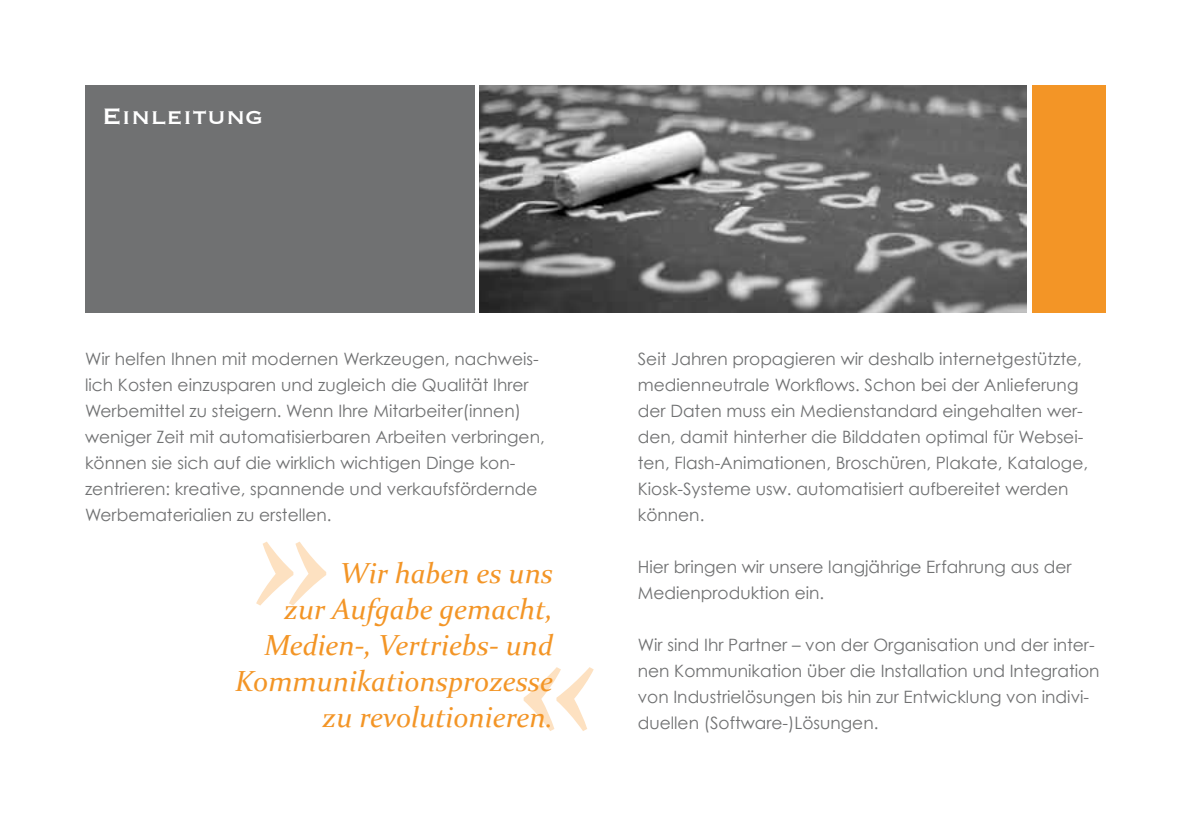
<style>
.page{position:relative;width:1191px;height:840px;background:#fff}
.page>*{position:absolute;margin:0;border:0;box-sizing:border-box;transform-origin:0 0}
.t1{font:italic 700 160px "Constantia";color:#fde1c1}
.t2{font:italic 29px/36px "Constantia";color:#f39526;text-align:right}
.t3{font:29px "Copperplate";color:#fff}
.t4{font:17px/26px "Century Gothic";color:#707172}
</style>
<div class="page">
<div style="left:85px;top:85px;width:389px;height:227px;background:#707172"></div>
<img style="left:480px;top:85px;width:547px;height:227px">
<div style="left:1032px;top:85px;width:74px;height:227px;background:#f39526"></div>
<h2 class="t3" style="left:102px;top:98px;width:163px">Einleitung</h2>
<p class="t4" style="left:85px;top:345px;width:461px">Wir helfen Ihnen mit modernen Werkzeugen, nachweis&shy;lich Kosten einzusparen und zugleich die Qualität Ihrer Werbemittel zu steigern. Wenn Ihre Mitarbeiter(innen) weniger Zeit mit automatisierbaren Arbeiten verbringen, können sie sich auf die wirklich wichtigen Dinge kon&shy;zentrieren: kreative, spannende und verkaufsfördernde Werbematerialien zu erstellen.</p>
<h1 class="t1" style="left:252px;top:445px;width:83px">»</h1>
<h2 class="t2" style="left:235px;top:553px;width:319px">Wir haben es uns<br>zur Aufgabe gemacht,<br>Medien-, Vertriebs- und<br>Kommunikationsprozesse zu revolutionieren.</h2>
<h1 class="t1" style="left:598px;top:827px;width:83px;rotate:-180deg">»</h1>
<p class="t4" style="left:638px;top:345px;width:452px">Seit Jahren propagieren wir deshalb internetgestützte, medienneutrale Workflows. Schon bei der Anlieferung der Daten muss ein Medienstandard eingehalten wer&shy;den, damit hinterher die Bilddaten optimal für Websei&shy;ten, Flash-Animationen, Broschüren, Plakate, Kataloge, Kiosk-Systeme usw. automatisiert aufbereitet werden können.</p>
<p class="t4" style="left:638px;top:553px;width:435px">Hier bringen wir unsere langjährige Erfahrung aus der<br>Medienproduktion ein.</p>
<p class="t4" style="left:638px;top:631px;width:463px">Wir sind Ihr Partner – von der Organisation und der inter&shy;nen Kommunikation über die Installation und Integration von Industrielösungen bis hin zur Entwicklung von indivi&shy;duellen (Software-)Lösungen.</p>
</div>
